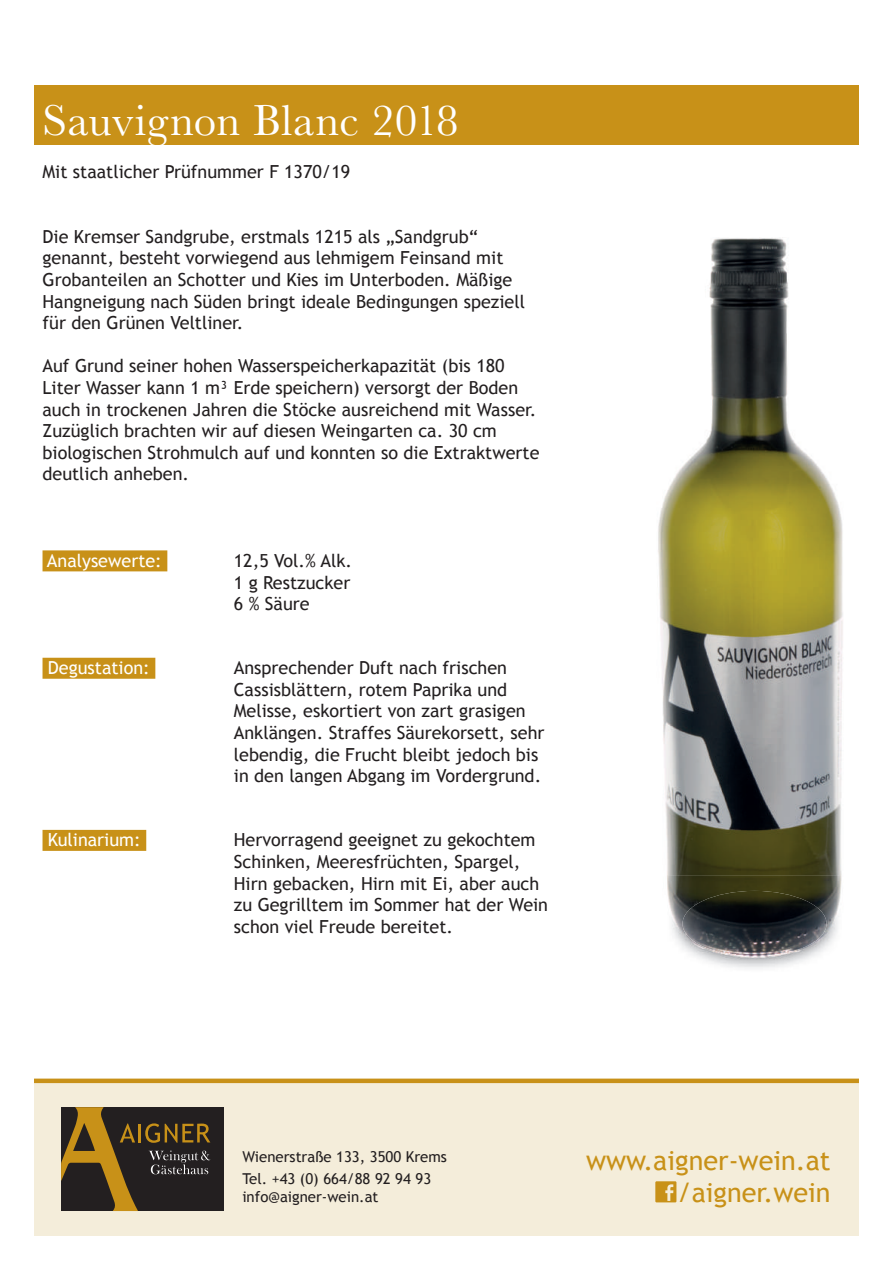
<style>
.page{position:relative;width:893px;height:1263px;background:#fff}
.page>*{position:absolute;margin:0;border:0;box-sizing:border-box;transform-origin:0 0}
.t1{font:45px "Baskerville";letter-spacing:.01em;color:#fff}
.t2{font:27px/32.4px "Trebuchet MS";color:#c89118;text-align:right}
.t3{font:18px/21.6px "Trebuchet MS";color:#231f20}
.t4{font:18px "Trebuchet MS";color:#fff}
.t5{font:15px/22.2px "Trebuchet MS";color:#231f20}
</style>
<div class="page">
<div style="left:34px;top:1083px;width:825px;height:152px;background:#f4edda"></div>
<div style="left:61px;top:1107px;width:162px;height:104px;background:#231f20"></div>
<svg style="left:149px;top:1150px;width:61px;height:24px"></svg>
<svg style="left:61px;top:1107px;width:77px;height:104px"></svg>
<hr style="left:138px;top:1124px;width:3px;height:18px;background:#c89118">
<svg style="left:145px;top:1123px;width:65px;height:20px"></svg>
<div style="left:34px;top:1078px;width:825px;height:5px;background:#c89118"></div>
<svg style="left:655px;top:1181px;width:21px;height:21px"></svg>
<div style="left:43px;top:550px;width:124px;height:21px;background:#c89118"></div>
<div style="left:43px;top:658px;width:112px;height:21px;background:#c89118"></div>
<div style="left:43px;top:830px;width:103px;height:21px;background:#c89118"></div>
<div style="left:34px;top:85px;width:825px;height:60px;background:#c89118"></div>
<img style="left:658px;top:238px;width:185px;height:637px">
<img style="left:667px;top:875px;width:175px;height:93px">
<img style="left:682px;top:891px;width:144px;height:65px">
<h1 class="t1" style="left:43px;top:92px;width:418px">Sauvignon Blanc 2018</h1>
<p class="t3" style="left:43px;top:161px;width:309px">Mit staatlicher Prüfnummer F 1370/19</p>
<p class="t3" style="left:43px;top:226px;width:484px">Die Kremser Sandgrube, erstmals 1215 als „Sandgrub“ genannt, besteht vorwiegend aus lehmigem Feinsand mit Grobanteilen an Schotter und Kies im Unterboden. Mäßige Hangneigung nach Süden bringt ideale Bedingungen speziell für den Grünen Veltliner.</p>
<p class="t3" style="left:43px;top:356px;width:498px">Auf Grund seiner hohen Wasserspeicherkapazität (bis 180<br>Liter Wasser kann 1 m³ Erde speichern) versorgt der Boden auch in trockenen Jahren die Stöcke ausreichend mit Wasser.<br>Zuzüglich brachten wir auf diesen Weingarten ca. 30 cm biologischen Strohmulch auf und konnten so die Extraktwerte deutlich anheben.</p>
<p class="t4" style="left:47px;top:550px;width:116px">Analysewerte:</p>
<p class="t3" style="left:234px;top:550px;width:120px;text-align:justify">12,5 Vol.% Alk.<br>1 g Restzucker 6 % Säure</p>
<p class="t4" style="left:48px;top:657px;width:103px">Degustation:</p>
<p class="t3" style="left:234px;top:657px;width:312px">Ansprechender Duft nach frischen Cassisblättern, rotem Paprika und Melisse, eskortiert von zart grasigen Anklängen. Straffes Säurekorsett, sehr lebendig, die Frucht bleibt jedoch bis in den langen Abgang im Vordergrund.</p>
<p class="t4" style="left:48px;top:829px;width:94px">Kulinarium:</p>
<p class="t3" style="left:234px;top:829px;width:316px">Hervorragend geeignet zu gekochtem Schinken, Meeresfrüchten, Spargel, Hirn gebacken, Hirn mit Ei, aber auch zu Gegrilltem im Sommer hat der Wein schon viel Freude bereitet.</p>
<p class="t5" style="left:242px;top:1146px;width:206px">Wienerstraße 133, 3500 Krems<br>Tel. +43 (0) 664/88 92 94 93</p>
<p class="t5" style="left:242px;top:1186px;width:138px">info@aigner-wein.at</p>
<h2 class="t2" style="left:586px;top:1144px;width:246px">www.aigner-wein.at /aigner.wein</h2>
</div>
